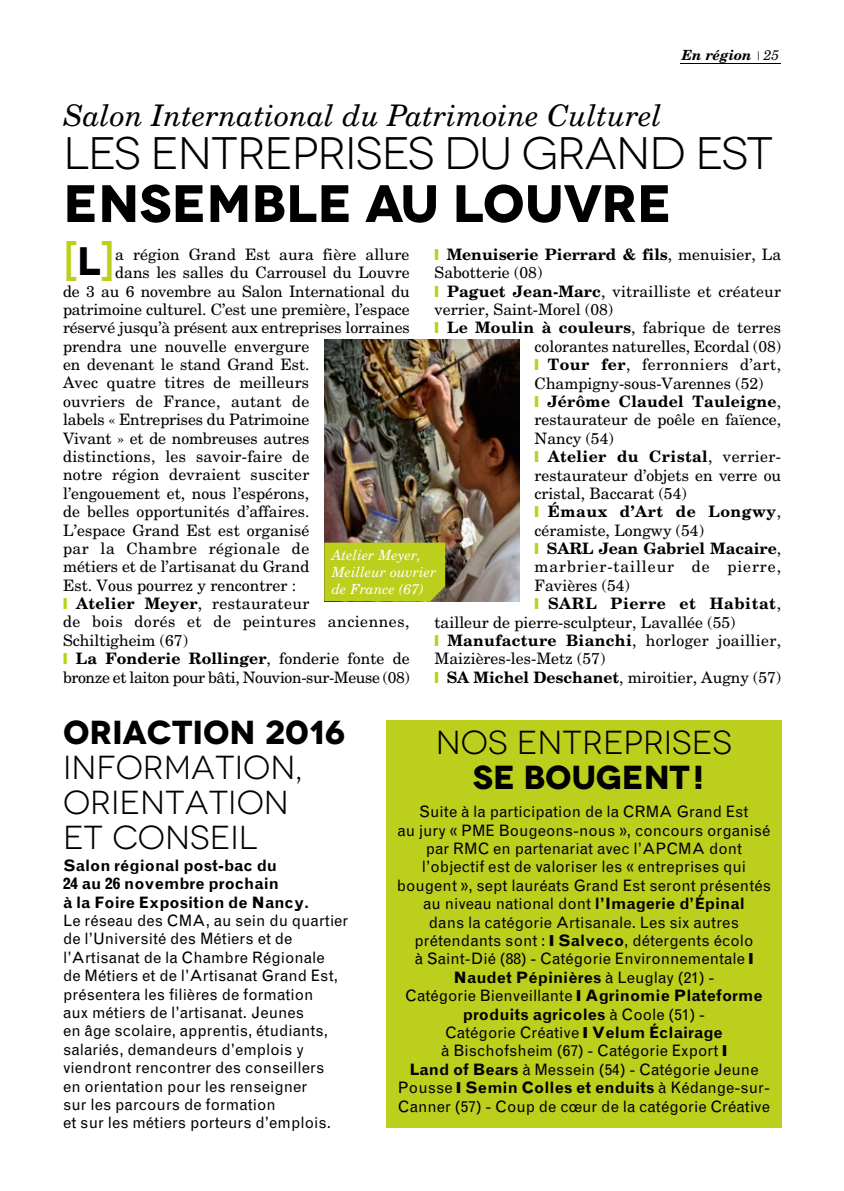
<style>
.page{position:relative;width:844px;height:1191px;background:#fff}
.page>*{position:absolute;margin:0;border:0;box-sizing:border-box;transform-origin:0 0}
.t1{font:700 52.5px "Novecentowide";color:#000}
.t2{font:45.5px "Novecentowide";letter-spacing:-.02em;color:#000}
.t3{font:500 39.73px "Novecentowide";color:#bbcf1c}
.t4{font:33.25px/35px "Novecentowide";color:#000}
.t5{font:700 33.25px "Novecentowide";color:#000}
.t6{font:italic 29.75px "New Century Schlbk LT Std";color:#000}
.t7{font:15.75px/18.4px "Grotesque MT Std";color:#000}
.t8{font:15.75px "New Century Schlbk LT Std";color:#000}
.t9{font:700 15.75px "New Century Schlbk LT Std";letter-spacing:.015em;color:#000}
.t10{font:15.75px "New Century Schlbk LT Std";letter-spacing:.03em;color:#000}
.t11{font:700 15.75px/18.4px "Grotesque MT Std";color:#000}
.t12{font:15.75px "New Century Schlbk LT Std";letter-spacing:.02em;color:#000}
.t13{font:15.75px "New Century Schlbk LT Std";letter-spacing:-.025em;color:#000}
.t14{font:15.75px "New Century Schlbk LT Std";letter-spacing:.025em;color:#000}
.t15{font:15.75px "New Century Schlbk LT Std";letter-spacing:.06em;color:#000}
.t16{font:700 15.75px "New Century Schlbk LT Std";letter-spacing:.04em;color:#000}
.t17{font:700 15.75px "New Century Schlbk LT Std";letter-spacing:.035em;color:#000}
.t18{font:italic 14px/16.6px "New Century Schlbk LT Std";color:#fff}
.t19{font:italic 700 14px "New Century Schlbk LT Std";color:#000}
.s1{font-weight:400;font-size:8.75px}
.s2{font-weight:400}
.s3{font-weight:700;color:#000}
.s4{color:#bbcf1c}
.s5{font-weight:700}
</style>
<div class="page">
<div style="left:386px;top:721px;width:395px;height:407px;background:#bbcf1c"></div>
<hr style="left:680px;top:63px;width:100px;height:1px;background:#000">
<img style="left:324px;top:340px;width:195px;height:261px">
<div style="left:324px;top:542px;width:121px;height:59px;background:#bbcf1c"></div>
<p class="t19" style="left:681px;top:46px;width:99px">En région <span class="s1">|</span> <span class="s2">25</span></p>
<h3 class="t6" style="left:63px;top:97px;width:600px">Salon International du Patrimoine Culturel</h3>
<h2 class="t2" style="left:63px;top:127px;width:711px">LES ENTREPRISES DU GRAND EST</h2>
<h1 class="t1" style="left:63px;top:171px;width:609px">ENSEMBLE AU LOUVRE</h1>
<h3 class="t3" style="left:63px;top:237px;width:54px">[<span class="s3">L</span>]</h3>
<p class="t8" style="left:115px;top:244px;width:295px">a région Grand Est aura fière allure</p>
<p class="t9" style="left:434px;top:244px;width:348px"><span class="s4">❙</span> Menuiserie Pierrard &amp; fils<span class="s2">, menuisier, La</span></p>
<p class="t8" style="left:434px;top:263px;width:109px">Sabotterie (08)</p>
<p class="t8" style="left:434px;top:281px;width:348px"><span class="s4">❙</span> <span class="s5">Paguet Jean-Marc</span>, vitrailliste et créateur</p>
<p class="t8" style="left:434px;top:300px;width:180px">verrier, Saint-Morel (08)</p>
<p class="t9" style="left:434px;top:318px;width:348px"><span class="s4">❙</span> Le Moulin à couleurs<span class="s2">, fabrique de terres</span></p>
<p class="t8" style="left:534px;top:336px;width:248px">colorantes naturelles, Ecordal (08)</p>
<p class="t10" style="left:534px;top:355px;width:248px"><span class="s4">❙</span> <span class="s5">Tour fer</span>, ferronniers d’art,</p>
<p class="t8" style="left:534px;top:373px;width:230px">Champigny-sous-Varennes (52)</p>
<p class="t9" style="left:534px;top:391px;width:248px"><span class="s4">❙</span> Jérôme Claudel Tauleigne<span class="s2">,</span></p>
<p class="t8" style="left:534px;top:410px;width:248px">restaurateur de poêle en faïence,</p>
<p class="t8" style="left:534px;top:428px;width:81px">Nancy (54)</p>
<p class="t9" style="left:534px;top:446px;width:248px"><span class="s4">❙</span> Atelier du Cristal<span class="s2">, verrier-</span></p>
<p class="t8" style="left:534px;top:465px;width:248px">restaurateur d’objets en verre ou</p>
<p class="t8" style="left:534px;top:484px;width:153px">cristal, Baccarat (54)</p>
<p class="t17" style="left:534px;top:502px;width:248px"><span class="s4">❙</span> Émaux d’Art de Longwy<span class="s2">,</span></p>
<p class="t8" style="left:534px;top:520px;width:171px">céramiste, Longwy (54)</p>
<p class="t9" style="left:534px;top:538px;width:248px"><span class="s4">❙</span> SARL Jean Gabriel Macaire<span class="s2">,</span></p>
<p class="t15" style="left:534px;top:557px;width:248px">marbrier-tailleur de pierre,</p>
<p class="t8" style="left:534px;top:575px;width:97px">Favières (54)</p>
<p class="t16" style="left:534px;top:593px;width:248px"><span class="s4">❙</span> SARL Pierre et Habitat<span class="s2">,</span></p>
<p class="t8" style="left:434px;top:612px;width:302px">tailleur de pierre-sculpteur, Lavallée (55)</p>
<p class="t12" style="left:434px;top:631px;width:348px"><span class="s4">❙</span> <span class="s5">Manufacture Bianchi</span>, horloger joaillier,</p>
<p class="t8" style="left:434px;top:649px;width:172px">Maizières-les-Metz (57)</p>
<p class="t8" style="left:434px;top:667px;width:348px"><span class="s4">❙</span> <span class="s5">SA Michel Deschanet</span>, miroitier, Augny (57)</p>
<p class="t8" style="left:115px;top:263px;width:296px">dans les salles du Carrousel du Louvre</p>
<p class="t8" style="left:63px;top:281px;width:348px">de 3 au 6 novembre au Salon International du</p>
<p class="t8" style="left:63px;top:300px;width:348px">patrimoine culturel. C’est une première, l’espace</p>
<p class="t8" style="left:63px;top:318px;width:348px">réservé jusqu’à présent aux entreprises lorraines</p>
<p class="t8" style="left:63px;top:336px;width:247px">prendra une nouvelle envergure</p>
<p class="t8" style="left:63px;top:355px;width:248px">en devenant le stand Grand Est.</p>
<p class="t8" style="left:63px;top:373px;width:247px">Avec quatre titres de meilleurs</p>
<p class="t12" style="left:63px;top:391px;width:248px">ouvriers de France, autant de</p>
<p class="t8" style="left:63px;top:410px;width:248px">labels « Entreprises du Patrimoine</p>
<p class="t8" style="left:63px;top:428px;width:248px">Vivant » et de nombreuses autres</p>
<p class="t8" style="left:63px;top:447px;width:248px">distinctions, les savoir-faire de</p>
<p class="t8" style="left:63px;top:465px;width:248px">notre région devraient susciter</p>
<p class="t8" style="left:63px;top:483px;width:248px">l’engouement et, nous l’espérons,</p>
<p class="t8" style="left:63px;top:502px;width:248px">de belles opportunités d’affaires.</p>
<p class="t8" style="left:63px;top:520px;width:248px">L’espace Grand Est est organisé</p>
<p class="t10" style="left:63px;top:539px;width:248px">par la Chambre régionale de</p>
<p class="t8" style="left:63px;top:557px;width:248px">métiers et de l’artisanat du Grand</p>
<p class="t8" style="left:63px;top:575px;width:235px">Est. Vous pourrez y rencontrer :</p>
<p class="t14" style="left:63px;top:594px;width:248px"><span class="s4">❙</span> <span class="s5">Atelier Meyer</span>, restaurateur</p>
<p class="t10" style="left:63px;top:612px;width:348px">de bois dorés et de peintures anciennes,</p>
<p class="t8" style="left:63px;top:630px;width:126px">Schiltigheim (67)</p>
<p class="t9" style="left:63px;top:648px;width:348px"><span class="s4">❙</span> La Fonderie Rollinger<span class="s2">, fonderie fonte de</span></p>
<p class="t13" style="left:63px;top:667px;width:348px">bronze et laiton pour bâti, Nouvion-sur-Meuse (08)</p>
<p class="t18" style="left:331px;top:547px;width:106px">Atelier Meyer,<br>Meilleur ouvrier de France (67)</p>
<h3 class="t5" style="left:63px;top:711px;width:283px">ORIACTION 2016</h3>
<h3 class="t4" style="left:63px;top:750px;width:241px">INFORMATION,<br>ORIENTATION<br>ET CONSEIL</h3>
<p class="t11" style="left:63px;top:856px;width:248px">Salon régional post-bac du<br>24 au 26 novembre prochain<br>à la Foire Exposition de Nancy.</p>
<p class="t7" style="left:63px;top:911px;width:287px">Le réseau des CMA, au sein du quartier de l’Université des Métiers et de l’Artisanat de la Chambre Régionale<br>de Métiers et de l’Artisanat Grand Est, présentera les filières de formation<br>aux métiers de l’artisanat. Jeunes<br>en âge scolaire, apprentis, étudiants, salariés, demandeurs d’emplois y viendront rencontrer des conseillers<br>en orientation pour les renseigner<br>sur les parcours de formation<br>et sur les métiers porteurs d’emplois.</p>
<h3 class="t4" style="left:435px;top:725px;width:298px">NOS ENTREPRISES</h3>
<h3 class="t5" style="left:473px;top:756px;width:232px">SE BOUGENT !</h3>
<p class="t7" style="left:397px;top:802px;width:375px;text-align:center">Suite à la participation de la CRMA Grand Est<br>au jury « PME Bougeons-nous », concours organisé par RMC en partenariat avec l’APCMA dont l’objectif est de valoriser les « entreprises qui bougent », sept lauréats Grand Est seront présentés au niveau national dont <span class="s5">l’Imagerie d’Épinal<br></span>dans la catégorie Artisanale. Les six autres prétendants sont : ❙ <span class="s5">Salveco</span>, détergents écolo<br>à Saint-Dié (88) - Catégorie Environnementale ❙ <span class="s5">Naudet Pépinières</span> à Leuglay (21) -<br>Catégorie Bienveillante ❙ <span class="s5">Agrinomie Plateforme produits agricoles</span> à Coole (51) -<br>Catégorie Créative ❙ <span class="s5">Velum Éclairage<br></span>à Bischofsheim (67) - Catégorie Export ❙<br><span class="s5">Land of Bears</span> à Messein (54) - Catégorie Jeune Pousse ❙ <span class="s5">Semin Colles et enduits</span> à Kédange-sur-Canner (57) - Coup de cœur de la catégorie Créative</p>
</div>
